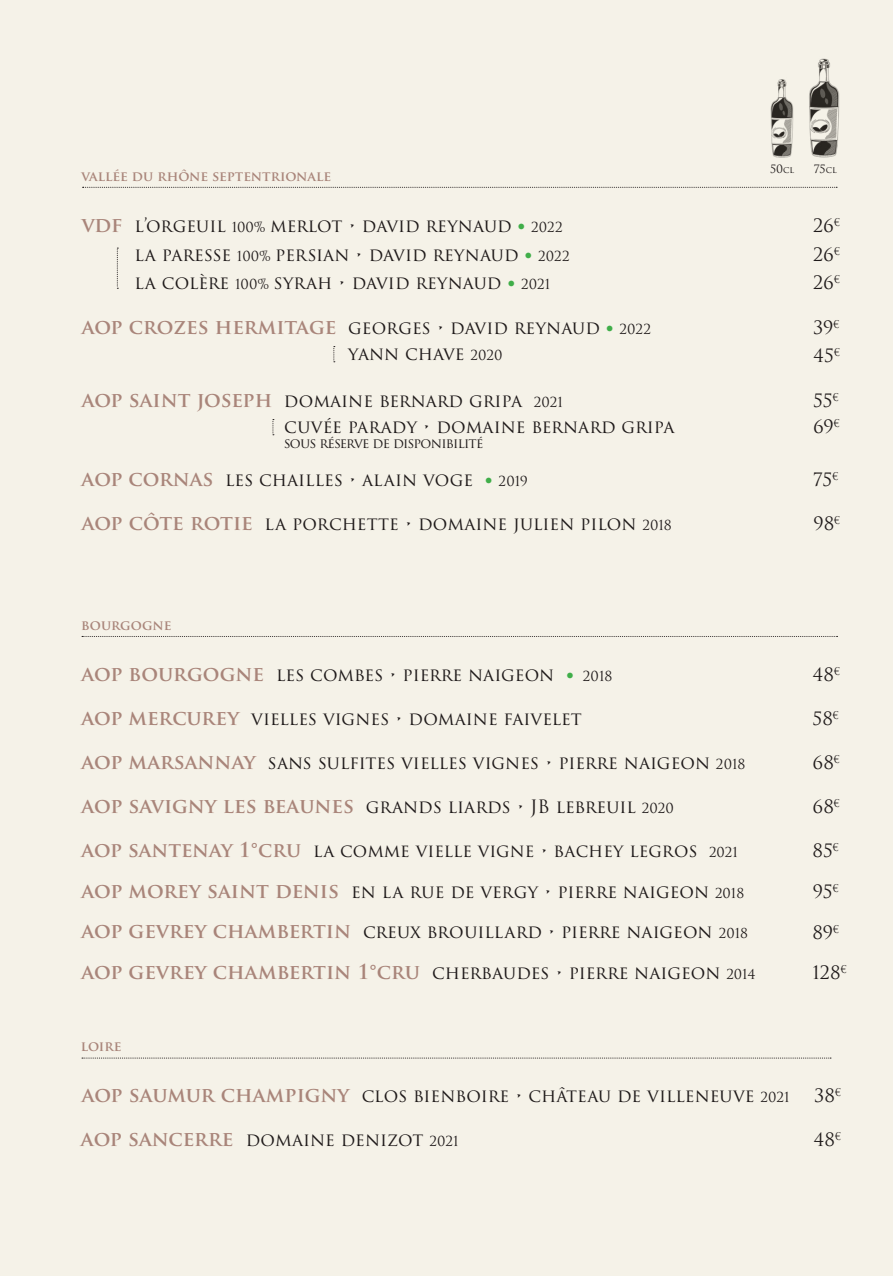
<style>
.page{position:relative;width:893px;height:1276px;background:#f5f2e8}
.page>*{position:absolute;margin:0;border:0;box-sizing:border-box;transform-origin:0 0}
.t1{font:700 20.25px "Trajan Pro";color:#a9857a}
.t2{font:18px "Trajan Pro 3";color:#1f1a1a}
.t3{font:17.78px "Trajan Pro 3";color:#1f1a1a}
.t4{font:700 13.5px "Trajan Pro";color:#a9857a}
.t5{font:13.5px "Trajan Pro 3";letter-spacing:-.06em;color:#1f1a1a}
.t6{font:11.25px "Trajan Pro 3";color:#1f1a1a}
.t7{font:10.58px "Trajan Pro 3";color:#1f1a1a}
.s1{font-size:9px}
.s2{font-family:"Trajan Pro";font-weight:700;font-size:20.25px;color:#a9857a}
.s3{font-size:13.5px}
.s4{font-family:"Avenir Next Condensed";font-size:15.75px;color:#40ae49}
.s5{font-family:"Trajan Pro";font-weight:700;font-size:20.03px;color:#a9857a}
.s6{font-size:13.28px}
.s7{font-family:"Trajan Pro 3";font-weight:400;font-size:18px;color:#1f1a1a}
.s8{font-family:"Trajan Pro 3";font-weight:400;font-size:13.28px;color:#1f1a1a}
</style>
<div class="page">
<img style="left:809px;top:58px;width:31px;height:100px">
<img style="left:770px;top:79px;width:23px;height:79px">
<svg style="left:117px;top:248px;width:1px;height:41px"></svg>
<svg style="left:82px;top:1057px;width:749px;height:1px"></svg>
<svg style="left:82px;top:636px;width:756px;height:1px"></svg>
<svg style="left:83px;top:187px;width:754px;height:1px"></svg>
<svg style="left:333px;top:346px;width:2px;height:16px"></svg>
<svg style="left:273px;top:419px;width:1px;height:16px"></svg>
<p class="t4" style="left:81px;top:167px;width:251px">VALLÉE DU RHÔNE SEPTENTRIONALE</p>
<p class="t6" style="left:770px;top:161px;width:26px">50<span class="s1">cl</span></p>
<p class="t6" style="left:814px;top:161px;width:25px">75<span class="s1">cl</span></p>
<p class="t2" style="left:82px;top:213px;width:483px"><span class="s2">VDF</span> l’orgeuil <span class="s3">100%</span> merlot • david reynaud <span class="s4">•</span> <span class="s3">2022</span></p>
<p class="t2" style="left:813px;top:213px;width:29px">26<sup>€</sup></p>
<p class="t2" style="left:134px;top:242px;width:437px">la paresse <span class="s3">100%</span> persian • david reynaud <span class="s4">•</span> <span class="s3">2022</span></p>
<p class="t2" style="left:813px;top:242px;width:29px">26<sup>€</sup></p>
<p class="t2" style="left:134px;top:270px;width:417px">la colère <span class="s3">100%</span> syrah • david reynaud <span class="s4">•</span> <span class="s3">2021</span></p>
<p class="t2" style="left:813px;top:270px;width:29px">26<sup>€</sup></p>
<p class="t2" style="left:82px;top:315px;width:571px"><span class="s2">AOP CROZES HERMITAGE</span> georges • david reynaud <span class="s4">•</span> <span class="s3">2022</span></p>
<p class="t2" style="left:813px;top:315px;width:28px">39<sup>€</sup></p>
<p class="t2" style="left:813px;top:343px;width:22px">45</p>
<p class="t2" style="left:348px;top:341px;width:156px">yann chave <span class="s3">2020</span></p>
<p class="t7" style="left:834px;top:345px;width:7px">€</p>
<p class="t2" style="left:82px;top:388px;width:483px"><span class="s2">AOP SAINT JOSEPH</span> domaine bernard gripa <span class="s3">2021</span></p>
<p class="t2" style="left:813px;top:388px;width:27px">55<sup>€</sup></p>
<p class="t2" style="left:813px;top:414px;width:22px">69</p>
<p class="t2" style="left:284px;top:414px;width:392px">cuvée parady • domaine bernard gripa</p>
<p class="t7" style="left:834px;top:416px;width:7px">€</p>
<p class="t5" style="left:284px;top:433px;width:201px">sous réserve de disponibilité</p>
<p class="t2" style="left:82px;top:467px;width:448px"><span class="s2">AOP CORNAS</span> les chailles • alain voge <span class="s4">•</span> <span class="s3">2019</span></p>
<p class="t2" style="left:813px;top:467px;width:27px">75<sup>€</sup></p>
<p class="t2" style="left:82px;top:511px;width:592px"><span class="s2">AOP CÔTE ROTIE</span> la porchette • domaine julien pilon <span class="s3">2018</span></p>
<p class="t2" style="left:813px;top:511px;width:29px">98<sup>€</sup></p>
<p class="t4" style="left:81px;top:616px;width:92px">BOURGOGNE</p>
<p class="t2" style="left:82px;top:662px;width:532px"><span class="s2">AOP BOURGOGNE</span> les combes • pierre naigeon <span class="s4">•</span> <span class="s3">2018</span></p>
<p class="t2" style="left:812px;top:662px;width:29px">48<sup>€</sup></p>
<p class="t2" style="left:82px;top:706px;width:502px"><span class="s2">AOP MERCUREY</span> vielles vignes • domaine faivelet</p>
<p class="t2" style="left:812px;top:706px;width:28px">58<sup>€</sup></p>
<p class="t2" style="left:82px;top:750px;width:665px"><span class="s2">AOP MARSANNAY</span> sans sulfites vielles vignes • pierre naigeon <span class="s3">2018</span></p>
<p class="t2" style="left:812px;top:750px;width:29px">68<sup>€</sup></p>
<p class="t2" style="left:82px;top:794px;width:594px"><span class="s2">AOP SAVIGNY LES BEAUNES</span> grands liards • JB lebreuil <span class="s3">2020</span></p>
<p class="t2" style="left:812px;top:794px;width:29px">68<sup>€</sup></p>
<p class="t3" style="left:82px;top:838px;width:658px"><span class="s5">AOP SANTENAY 1°CRU</span> la comme vielle vigne • bachey legros <span class="s6">2021</span></p>
<p class="t2" style="left:812px;top:838px;width:28px">85<sup>€</sup></p>
<p class="t2" style="left:82px;top:879px;width:664px"><span class="s2">AOP MOREY SAINT DENIS</span> en la rue de vergy • pierre naigeon <span class="s6">2018</span></p>
<p class="t2" style="left:812px;top:879px;width:28px">95<sup>€</sup></p>
<p class="t2" style="left:82px;top:919px;width:668px"><span class="s2">AOP GEVREY CHAMBERTIN</span> creux brouillard • pierre naigeon <span class="s6">2018</span></p>
<p class="t2" style="left:812px;top:920px;width:28px">89<sup>€</sup></p>
<p class="t1" style="left:82px;top:959px;width:676px">AOP GEVREY CHAMBERTIN 1°CRU <span class="s7">cherbaudes • pierre naigeon</span> <span class="s8">2014</span></p>
<p class="t2" style="left:812px;top:960px;width:36px">128<sup>€</sup></p>
<p class="t4" style="left:81px;top:1038px;width:42px">LOIRE</p>
<p class="t2" style="left:82px;top:1083px;width:709px"><span class="s2">AOP SAUMUR CHAMPIGNY</span> clos bienboire • château de villeneuve <span class="s3">2021</span></p>
<p class="t2" style="left:814px;top:1083px;width:28px">38<sup>€</sup></p>
<p class="t2" style="left:81px;top:1127px;width:379px"><span class="s2">AOP SANCERRE</span> domaine denizot <span class="s3">2021</span></p>
<p class="t2" style="left:813px;top:1127px;width:29px">48<sup>€</sup></p>
</div>
